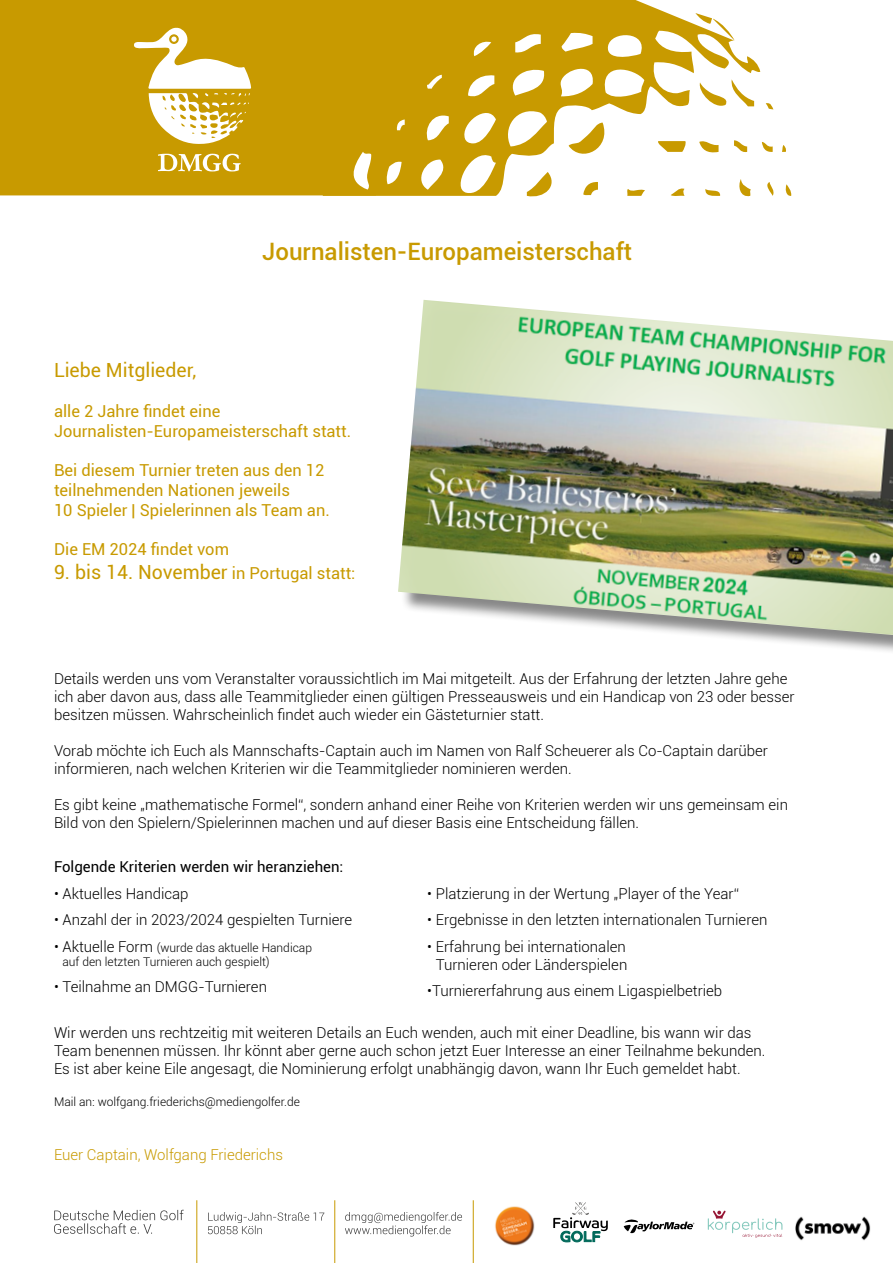
<style>
.page{position:relative;width:893px;height:1263px;background:#fff}
.page>*{position:absolute;margin:0;border:0;box-sizing:border-box;transform-origin:0 0}
.t1{font:500 24px "Roboto";color:#c89a00}
.t2{font:19.5px "Roboto";color:#c89a00}
.t3{font:16.5px/19.8px "Roboto";color:#c89a00}
.t4{font:300 15px/18px "Roboto";color:#000}
.t5{font:15px "Roboto";color:#000}
.t6{font:300 15px "Roboto";color:#c89a00}
.t7{font:300 12px/14.4px "Roboto";color:#000}
.s1{font-size:16.5px}
.s2{font-size:15px}
</style>
<div class="page">
<svg style="left:323px;top:0;width:437px;height:196px"></svg>
<div style="left:0;top:0;width:467px;height:195px;background:#c89a00"></div>
<svg style="left:527px;top:172px;width:32px;height:25px"></svg>
<svg style="left:626px;top:188px;width:19px;height:8px"></svg>
<svg style="left:671px;top:187px;width:13px;height:9px"></svg>
<svg style="left:705px;top:188px;width:16px;height:8px"></svg>
<svg style="left:737px;top:179px;width:14px;height:18px"></svg>
<svg style="left:767px;top:182px;width:7px;height:14px"></svg>
<svg style="left:785px;top:184px;width:6px;height:12px"></svg>
<svg style="left:583px;top:182px;width:15px;height:14px"></svg>
<svg style="left:569px;top:123px;width:43px;height:41px"></svg>
<svg style="left:656px;top:141px;width:30px;height:11px"></svg>
<svg style="left:699px;top:139px;width:19px;height:15px"></svg>
<svg style="left:734px;top:140px;width:13px;height:13px"></svg>
<svg style="left:762px;top:142px;width:11px;height:10px"></svg>
<svg style="left:782px;top:145px;width:4px;height:7px"></svg>
<svg style="left:766px;top:103px;width:7px;height:6px"></svg>
<svg style="left:697px;top:79px;width:57px;height:31px"></svg>
<svg style="left:348px;top:152px;width:24px;height:38px"></svg>
<svg style="left:158px;top:154px;width:83px;height:17px"></svg>
<svg style="left:134px;top:28px;width:117px;height:117px"></svg>
<div style="left:401px;top:302px;width:492px;height:357px;background:#000;opacity:.47"></div>
<img style="left:398px;top:300px;width:495px;height:335px">
<svg style="left:54px;top:1210px;width:130px;height:24px"></svg>
<svg style="left:208px;top:1212px;width:116px;height:22px"></svg>
<svg style="left:345px;top:1212px;width:117px;height:24px"></svg>
<hr style="left:197px;top:1200px;width:1px;height:63px;background:#c89a00">
<hr style="left:473px;top:1200px;width:1px;height:63px;background:#c89a00">
<hr style="left:335px;top:1200px;width:1px;height:63px;background:#c89a00">
<img style="left:495px;top:1206px;width:40px;height:40px">
<svg style="left:553px;top:1202px;width:55px;height:40px"></svg>
<svg style="left:624px;top:1219px;width:70px;height:14px"></svg>
<svg style="left:708px;top:1210px;width:74px;height:28px"></svg>
<img style="left:795px;top:1216px;width:75px;height:25px">
<h1 class="t1" style="left:262px;top:235px;width:371px">Journalisten-Europameisterschaft</h1>
<h2 class="t2" style="left:54px;top:357px;width:144px">Liebe Mitglieder,</h2>
<p class="t3" style="left:54px;top:400px;width:299px">alle 2 Jahre findet eine<br>Journalisten-Europameisterschaft statt.</p>
<p class="t3" style="left:54px;top:460px;width:277px">Bei diesem Turnier treten aus den 12 teilnehmenden Nationen jeweils<br>10 Spieler | Spielerinnen als Team an.</p>
<p class="t3" style="left:54px;top:539px;width:177px">Die EM 2024 findet vom</p>
<h2 class="t2" style="left:54px;top:558px;width:303px">9. bis 14. November <span class="s1">in Portugal statt:</span></h2>
<p class="t4" style="left:54px;top:669px;width:742px">Details werden uns vom Veranstalter voraussichtlich im Mai mitgeteilt. Aus der Erfahrung der letzten Jahre gehe ich aber davon aus, dass alle Teammitglieder einen gültigen Presseausweis und ein Handicap von 23 oder besser besitzen müssen. Wahrscheinlich findet auch wieder ein Gästeturnier statt.</p>
<p class="t4" style="left:54px;top:741px;width:716px">Vorab möchte ich Euch als Mannschafts-Captain auch im Namen von Ralf Scheuerer als Co-Captain darüber informieren, nach welchen Kriterien wir die Teammitglieder nominieren werden.</p>
<p class="t4" style="left:54px;top:795px;width:736px">Es gibt keine „mathematische Formel“, sondern anhand einer Reihe von Kriterien werden wir uns gemeinsam ein<br>Bild von den Spielern/Spielerinnen machen und auf dieser Basis eine Entscheidung fällen.</p>
<p class="t5" style="left:54px;top:856px;width:291px">Folgende Kriterien werden wir heranziehen:</p>
<p class="t4" style="left:54px;top:884px;width:136px">• Aktuelles Handicap</p>
<p class="t4" style="left:54px;top:910px;width:300px">• Anzahl der in 2023/2024 gespielten Turniere</p>
<p class="t7" style="left:63px;top:940px;width:251px;text-indent:-9px"><span class="s2">• Aktuelle Form</span> (wurde das aktuelle Handicap auf den letzten Turnieren auch gespielt)</p>
<p class="t4" style="left:54px;top:978px;width:215px">• Teilnahme an DMGG-Turnieren</p>
<p class="t4" style="left:427px;top:884px;width:313px">• Platzierung in der Wertung „Player of the Year“</p>
<p class="t4" style="left:427px;top:910px;width:342px">• Ergebnisse in den letzten internationalen Turnieren</p>
<p class="t4" style="left:427px;top:937px;width:202px;text-align:center">• Erfahrung bei internationalen<br>Turnieren oder Länderspielen</p>
<p class="t4" style="left:427px;top:981px;width:297px">•Turniererfahrung aus einem Ligaspielbetrieb</p>
<p class="t4" style="left:54px;top:1023px;width:713px">Wir werden uns rechtzeitig mit weiteren Details an Euch wenden, auch mit einer Deadline, bis wann wir das<br>Team benennen müssen. Ihr könnt aber gerne auch schon jetzt Euer Interesse an einer Teilnahme bekunden.<br>Es ist aber keine Eile angesagt, die Nominierung erfolgt unabhängig davon, wann Ihr Euch gemeldet habt.</p>
<p class="t7" style="left:54px;top:1094px;width:247px">Mail an: wolfgang.friederichs@mediengolfer.de</p>
<p class="t6" style="left:54px;top:1145px;width:231px">Euer Captain, Wolfgang Friederichs</p>
</div>
